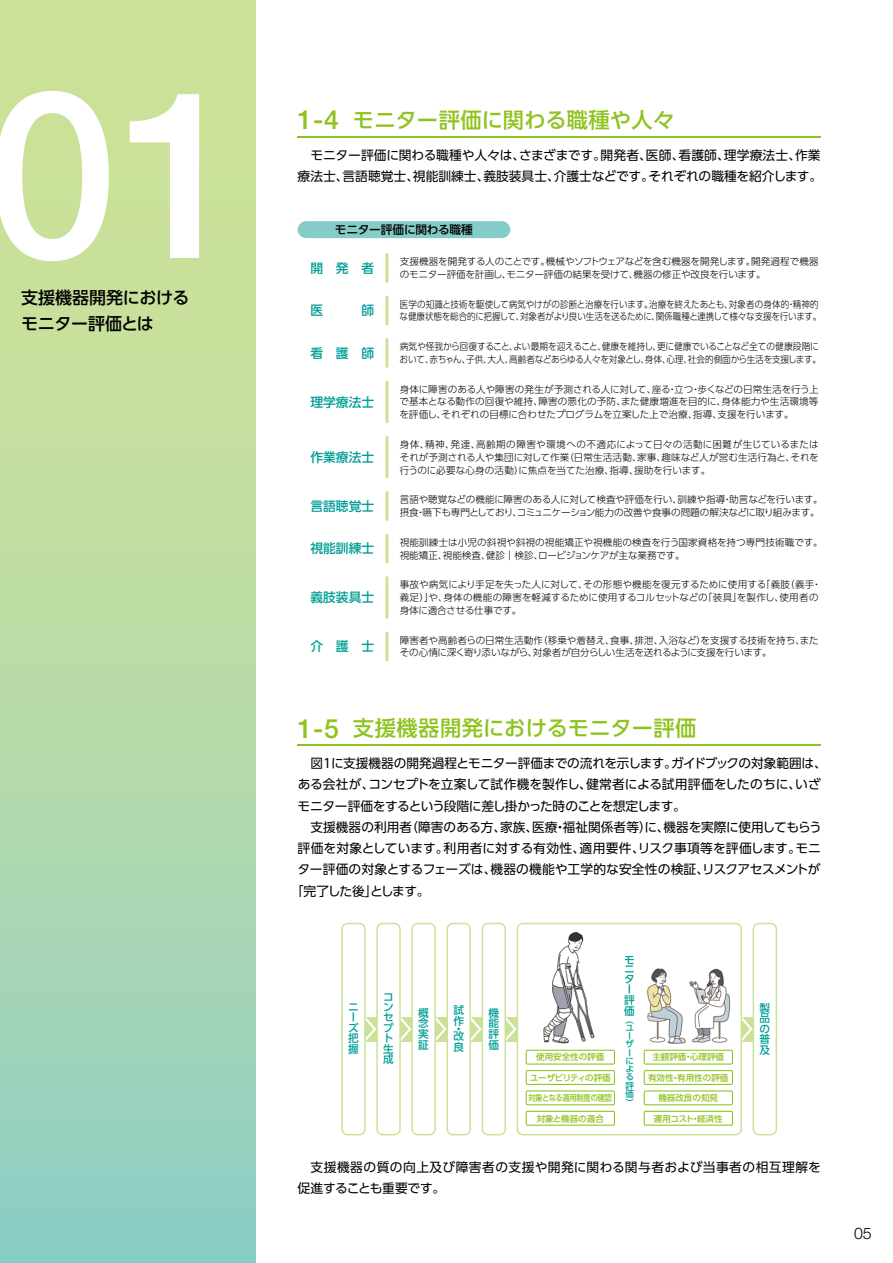
<style>
.page{position:relative;width:893px;height:1263px;background:#fff}
.page>*{position:absolute;margin:0;border:0;box-sizing:border-box;transform-origin:0 0}
.t1{font:500 233.85px "Helvetica Neue LT Std";color:#fff}
.t2{font:500 21.3px "UD Shin Go Pro";letter-spacing:.015em;color:#8fc31f}
.t3{font:500 16.95px/25.5px "UD Shin Go Pro";letter-spacing:-.015em;color:#000}
.t4{font:300 15.9px "Helvetica Neue LT Std";color:#000}
.t5{font:12.75px/21.3px "UD Shin Go Pro";color:#000}
.t6{font:12.75px/21.3px "UD Shin Go Pro";letter-spacing:-.02em;color:#000}
.t7{font:12.75px/21.3px "UD Shin Go Pro";letter-spacing:.035em;color:#000}
.t8{font:500 12.75px "UD Shin Go Pro";color:#009e96}
.t9{font:12.75px "UD Shin Go Pro";letter-spacing:-.08em;color:#000}
.t10{font:500 11.7px "UD Shin Go Pro";letter-spacing:-.025em;color:#000}
.t11{font:500 10.65px/10.4px "UD Shin Go Pro";color:#009e96}
.t12{font:300 9.6px/12.8px "UD Shin Go Pro";letter-spacing:-.005em;color:#000}
.t13{font:300 9.6px/12.8px "UD Shin Go Pro";letter-spacing:-.005em;color:#000;scale:.91 1}
.t14{font:300 9.6px/12.8px "UD Shin Go Pro";letter-spacing:-.005em;color:#000;scale:.89 1}
.t15{font:500 8.55px "UD Shin Go Pro";color:#8fc31f}
.t16{font:500 8.55px "UD Shin Go Pro";letter-spacing:-.025em;color:#8fc31f;scale:.85 1}
.t17{font:500 8.55px/8.4px "UD Shin Go Pro";color:#009e96}
.t18{font:500 8.55px "UD Shin Go Pro";letter-spacing:-.04em;color:#8fc31f}
.t19{font:500 8.55px "UD Shin Go Pro";letter-spacing:-.02em;color:#8fc31f}
.s1{font-family:"Helvetica Neue LT Std";font-size:26.55px}
</style>
<div class="page">
<div style="left:0;top:0;width:255px;height:1263px;background:linear-gradient(to bottom,#d7e590,#94d0c1)"></div>
<hr style="left:298px;top:136px;width:523px;height:2px;background:#8fc31f">
<hr style="left:298px;top:744px;width:523px;height:2px;background:#8fc31f">
<hr style="left:385px;top:253px;width:3px;height:30px;background:#cce198">
<div style="left:298px;top:221px;width:212px;height:17px;background:#84ccc9;border-radius:9px"></div>
<svg style="left:341px;top:923px;width:176px;height:212px"></svg>
<svg style="left:742px;top:923px;width:35px;height:212px"></svg>
<svg style="left:517px;top:923px;width:225px;height:212px"></svg>
<svg style="left:644px;top:1050px;width:89px;height:14px"></svg>
<svg style="left:644px;top:1070px;width:89px;height:35px"></svg>
<svg style="left:644px;top:1111px;width:89px;height:15px"></svg>
<svg style="left:526px;top:1050px;width:89px;height:14px"></svg>
<svg style="left:526px;top:1070px;width:89px;height:35px"></svg>
<svg style="left:526px;top:1111px;width:89px;height:15px"></svg>
<img style="left:527px;top:927px;width:87px;height:119px">
<img style="left:644px;top:957px;width:89px;height:89px">
<hr style="left:385px;top:296px;width:3px;height:29px;background:#cce198">
<hr style="left:385px;top:338px;width:3px;height:30px;background:#cce198">
<hr style="left:385px;top:534px;width:3px;height:29px;background:#cce198">
<hr style="left:385px;top:381px;width:3px;height:42px;background:#cce198">
<hr style="left:385px;top:436px;width:3px;height:42px;background:#cce198">
<hr style="left:385px;top:576px;width:3px;height:43px;background:#cce198">
<hr style="left:385px;top:491px;width:3px;height:30px;background:#cce198">
<hr style="left:385px;top:631px;width:3px;height:30px;background:#cce198">
<h1 class="t1" style="left:-13px;top:35px;width:262px">01</h1>
<h3 class="t3" style="left:21px;top:284px;width:170px">支援機器開発におけるモニター評価とは</h3>
<h2 class="t2" style="left:298px;top:102px;width:378px"><span class="s1">1-4</span> モニター評価に関わる職種や人々</h2>
<h3 class="t5" style="left:298px;top:144px;width:526px">　モニター評価に関わる職種や人々は、さまざまです。開発者、医師、看護師、理学療法士、作業療法士、言語聴覚士、視能訓練士、義肢装具士、介護士などです。それぞれの職種を紹介します。</h3>
<p class="t10" style="left:335px;top:220px;width:140px">モニター評価に関わる職種</p>
<h3 class="t8" style="left:310px;top:258px;width:65px">開発者</h3>
<p class="t12" style="left:400px;top:255px;width:420px">支援機器を開発する人のことです。機械やソフトウェアなどを含む機器を開発します。開発過程で機器のモニター評価を計画し、モニター評価の結果を受けて、機器の修正や改良を行います。</p>
<h3 class="t8" style="left:310px;top:300px;width:14px">医</h3>
<h3 class="t8" style="left:361px;top:300px;width:14px">師</h3>
<p class="t14" style="left:400px;top:297px;width:475px">医学の知識と技術を駆使して病気やけがの診断と治療を行います。治療を終えたあとも、対象者の身体的・精神的な健康状態を総合的に把握して、対象者がより良い生活を送るために、関係職種と連携して様々な支援を行います。</p>
<h3 class="t8" style="left:310px;top:343px;width:65px">看護師</h3>
<p class="t13" style="left:400px;top:340px;width:465px">病気や怪我から回復すること、よい最期を迎えること、健康を維持し、更に健康でいることなど全ての健康段階において、赤ちゃん、子供、大人、高齢者などあらゆる人々を対象とし、身体、心理、社会的側面から生活を支援します。</p>
<h3 class="t8" style="left:310px;top:391px;width:65px">理学療法士</h3>
<p class="t12" style="left:399px;top:382px;width:421px;text-align:justify">身体に障害のある人や障害の発生が予測される人に対して、座る・立つ・歩くなどの日常生活を行う上で基本となる動作の回復や維持、障害の悪化の予防、また健康増進を目的に、身体能力や生活環境等を評価し、それぞれの目標に合わせたプログラムを立案した上で治療、指導、支援を行います。</p>
<h3 class="t8" style="left:310px;top:447px;width:65px">作業療法士</h3>
<p class="t12" style="left:400px;top:438px;width:421px;text-align:justify">身体、精神、発達、高齢期の障害や環境への不適応によって日々の活動に困難が生じているまたはそれが予測される人や集団に対して作業（日常生活活動、家事、趣味など人が営む生活行為と、それを行うのに必要な心身の活動）に焦点を当てた治療、指導、援助を行います。</p>
<h3 class="t8" style="left:310px;top:496px;width:65px">言語聴覚士</h3>
<p class="t12" style="left:400px;top:493px;width:425px">言語や聴覚などの機能に障害のある人に対して検査や評価を行い、訓練や指導・助言などを行います。摂食・嚥下も専門としており、コミュニケーション能力の改善や食事の問題の解決などに取り組みます。</p>
<h3 class="t8" style="left:310px;top:538px;width:65px">視能訓練士</h3>
<p class="t12" style="left:400px;top:535px;width:425px">視能訓練士は小児の斜視や斜視の視能矯正や視機能の検査を行う国家資格を持つ専門技術職です。視能矯正、視能検査、健診｜検診、ロービジョンケアが主な業務です。</p>
<h3 class="t8" style="left:310px;top:587px;width:65px">義肢装具士</h3>
<p class="t12" style="left:400px;top:578px;width:423px">事故や病気により手足を失った人に対して、その形態や機能を復元するために使用する「義肢（義手・義足）」や、身体の機能の障害を軽減するために使用するコルセットなどの「装具」を製作し、使用者の身体に適合させる仕事です。</p>
<h3 class="t8" style="left:310px;top:636px;width:65px">介護士</h3>
<p class="t12" style="left:400px;top:633px;width:420px">障害者や高齢者らの日常生活動作（移乗や着替え、食事、排泄、入浴など）を支援する技術を持ち、またその心情に深く寄り添いながら、対象者が自分らしい生活を送れるように支援を行います。</p>
<h2 class="t2" style="left:298px;top:710px;width:400px"><span class="s1">1-5</span> 支援機器開発におけるモニター評価</h2>
<h3 class="t6" style="left:298px;top:752px;width:531px;text-indent:13px">図1に支援機器の開発過程とモニター評価までの流れを示します。ガイドブックの対象範囲は、ある会社が、コンセプトを立案して試作機を製作し、健常者による試用評価をしたのちに、いざモニター評価をするという段階に差し掛かった時のことを想定します。</h3>
<h3 class="t5" style="left:310px;top:816px;width:513px">支援機器の利用者（障害のある方、家族、医療・福祉関係者等）に、機器を実際に使用してもらう</h3>
<h3 class="t5" style="left:298px;top:837px;width:525px">評価を対象としています。利用者に対する有効性、適用要件、リスク事項等を評価します。モニ</h3>
<h3 class="t5" style="left:297px;top:859px;width:525px">ター評価の対象とするフェーズは、機器の機能や工学的な安全性の検証、リスクアセスメントが</h3>
<h3 class="t9" style="left:291px;top:880px;width:140px">「完了した後」とします。</h3>
<p class="t11" style="left:383px;top:992px;width:12px">コンセプト生成</p>
<p class="t11" style="left:453px;top:1005px;width:12px">試作</p>
<p class="t11" style="left:348px;top:1002px;width:12px">ニーズ把握</p>
<p class="t11" style="left:418px;top:1007px;width:12px;text-align:justify">概念実証</p>
<p class="t11" style="left:453px;top:1024px;width:12px;line-height:7.5px">・改</p>
<p class="t11" style="left:453px;top:1041px;width:12px">良</p>
<p class="t11" style="left:624px;top:954px;width:12px">モニター評価</p>
<p class="t17" style="left:625px;top:1015px;width:10px">（ユーザーによる評価）</p>
<p class="t11" style="left:488px;top:1007px;width:12px;text-align:justify">機能評価</p>
<p class="t11" style="left:760px;top:1002px;width:12px;text-align:justify">製品の普及</p>
<p class="t15" style="left:652px;top:1050px;width:73px">主観評価・心理評価</p>
<p class="t15" style="left:648px;top:1070px;width:82px">有効性・有用性の評価</p>
<p class="t15" style="left:658px;top:1091px;width:61px">機器改良の知見</p>
<p class="t19" style="left:654px;top:1111px;width:70px">運用コスト・経済性</p>
<p class="t15" style="left:536px;top:1050px;width:70px">使用安全性の評価</p>
<p class="t18" style="left:530px;top:1070px;width:82px">ユーザビリティの評価</p>
<p class="t16" style="left:528px;top:1091px;width:100px">対象となる適用制度の確認</p>
<p class="t15" style="left:537px;top:1111px;width:69px">対象と機器の適合</p>
<h3 class="t7" style="left:298px;top:1156px;width:525px">　支援機器の質の向上及び障害者の支援や開発に関わる関与者および当事者の相互理解を促進することも重要です。</h3>
<h3 class="t4" style="left:854px;top:1223px;width:19px">05</h3>
</div>
